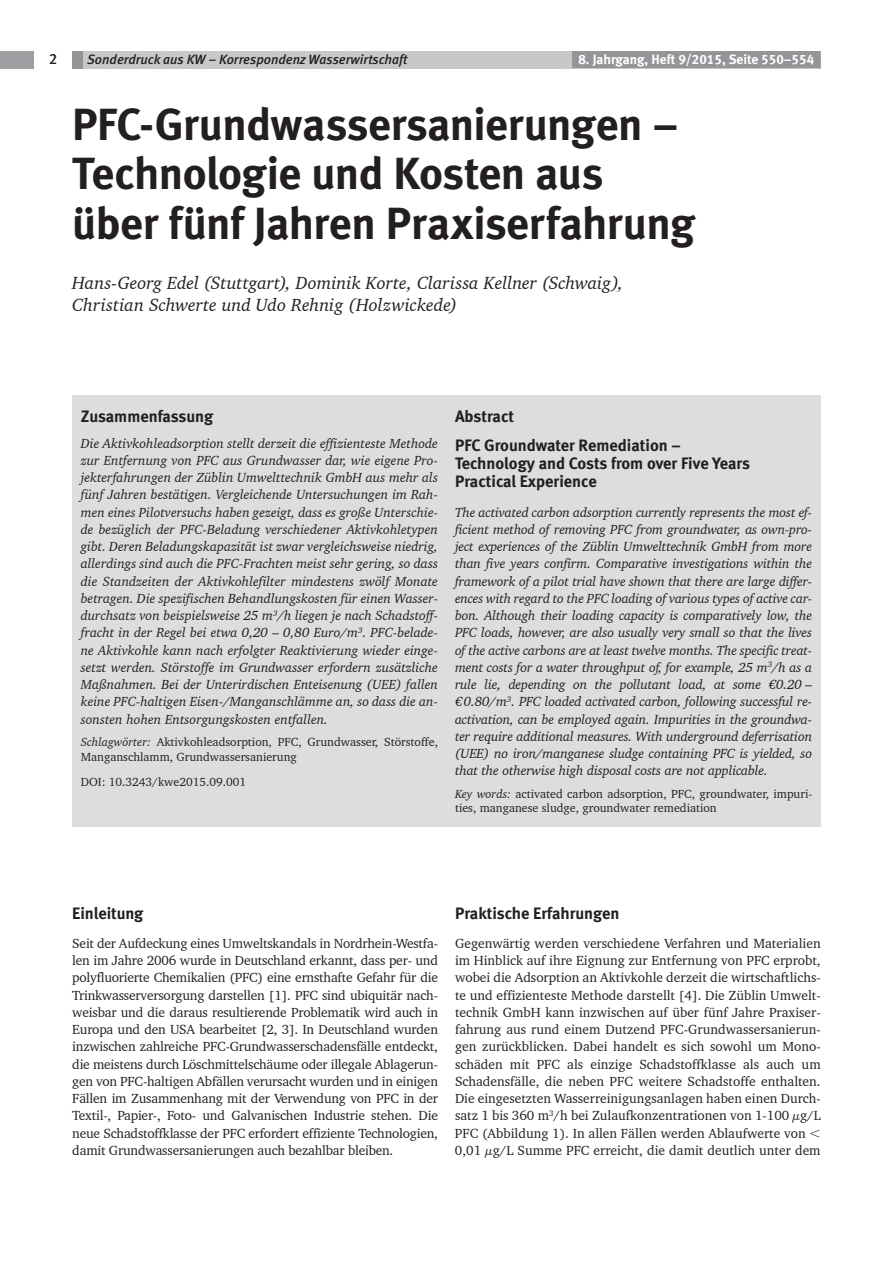
<style>
.page{position:relative;width:893px;height:1263px;background:#fff}
.page>*{position:absolute;margin:0;border:0;box-sizing:border-box;transform-origin:0 0}
.t1{font:45px/49.5px "Meta Bold LF";letter-spacing:-.01em;color:#231f20}
.t2{font:italic 18px/22.4px "Charter BT";color:#231f20}
.t3{font:16.5px/28.7px "Meta Bold LF";color:#231f20}
.t4{font:15px "Meta Medium LF";color:#231f20}
.t5{font:italic 13.5px/17.2px "Charter BT";letter-spacing:-.005em;color:#231f20;text-align:justify}
.t6{font:13.5px/17.2px "Charter BT";color:#231f20;text-align:justify}
.t7{font:italic 13.5px "Meta Medium LF";color:#231f20}
.t8{font:13.5px "Meta Bold LF";color:#fff}
.t9{font:12px/14.2px "Charter BT";color:#231f20}
.s1{font-style:italic}
</style>
<div class="page">
<div style="left:72px;top:51px;width:11px;height:17px;background:#939598"></div>
<div style="left:106px;top:51px;width:715px;height:17px;background:#c7c8ca"></div>
<div style="left:572px;top:51px;width:249px;height:17px;background:#939598"></div>
<div style="left:0;top:51px;width:34px;height:17px;background:#9d9fa2"></div>
<div style="left:83px;top:51px;width:358px;height:17px;background:#c7c8ca"></div>
<div style="left:72px;top:395px;width:749px;height:432px;background:#dcdddf"></div>
<p class="t4" style="left:49px;top:50px;width:10px">2</p>
<p class="t7" style="left:87px;top:51px;width:321px">Sonderdruck aus KW – Korrespondenz Wasserwirtschaft</p>
<p class="t8" style="left:578px;top:51px;width:237px">8. Jahrgang, Heft 9/2015, Seite 550–554</p>
<h1 class="t1" style="left:72px;top:99px;width:624px">PFC-Grundwassersanierungen –<br>Technologie und Kosten aus über fünf Jahren Praxiserfahrung</h1>
<h2 class="t2" style="left:72px;top:271px;width:552px">Hans-Georg Edel (Stuttgart), Dominik Korte, Clarissa Kellner (Schwaig),<br>Christian Schwerte und Udo Rehnig (Holzwickede)</h2>
<p class="t3" style="left:81px;top:402px;width:134px">Zusammenfassung</p>
<p class="t5" style="left:81px;top:434px;width:359px">Die Aktivkohleadsorption stellt derzeit die effizienteste Methode zur Entfernung von PFC aus Grundwasser dar, wie eigene Pro&shy;jekterfahrungen der Züblin Umwelttechnik GmbH aus mehr als fünf Jahren bestätigen. Vergleichende Untersuchungen im Rah&shy;men eines Pilotversuchs haben gezeigt, dass es große Unterschie&shy;de bezüglich der PFC-Beladung verschiedener Aktivkohletypen gibt. Deren Beladungskapazität ist zwar vergleichsweise niedrig, allerdings sind auch die PFC-Frachten meist sehr gering, so dass die Standzeiten der Aktivkohlefilter mindestens zwölf Monate betragen. Die spezifischen Behandlungskosten für einen Wasser&shy;durchsatz von beispielsweise 25 m<sup>3</sup>/h liegen je nach Schadstoff&shy;fracht in der Regel bei etwa 0,20 – 0,80 Euro/m<sup>3</sup>. PFC-belade&shy;ne Aktivkohle kann nach erfolgter Reaktivierung wieder einge&shy;setzt werden. Störstoffe im Grundwasser erfordern zusätzliche Maßnahmen. Bei der Unterirdischen Enteisenung (UEE) fallen keine PFC-haltigen Eisen-/Manganschlämme an, so dass die an&shy;sonsten hohen Entsorgungskosten entfallen.</p>
<p class="t9" style="left:81px;top:735px;width:359px"><span class="s1">Schlagwörter:</span> Aktivkohleadsorption, PFC, Grundwasser, Störstoffe,<br>Manganschlamm, Grundwassersanierung</p>
<p class="t9" style="left:81px;top:774px;width:167px">DOI: 10.3243/kwe2015.09.001</p>
<p class="t3" style="left:455px;top:402px;width:227px">Abstract<br>PFC Groundwater Remediation –</p>
<p class="t3" style="left:455px;top:454px;width:297px;line-height:18px">Technology and Costs from over Five Years<br>Practical Experience</p>
<p class="t5" style="left:455px;top:503px;width:359px">The activated carbon adsorption currently represents the most ef&shy;ficient method of removing PFC from groundwater, as own-pro&shy;ject experiences of the Züblin Umwelttechnik GmbH from more than five years confirm. Comparative investigations within the framework of a pilot trial have shown that there are large differ&shy;ences with regard to the PFC loading of various types of active car&shy;bon. Although their loading capacity is comparatively low, the PFC loads, however, are also usually very small so that the lives of the active carbons are at least twelve months. The specific treat&shy;ment costs for a water throughput of, for example, 25 m<sup>3</sup>/h as a rule lie, depending on the pollutant load, at some €0.20 – €0.80/m<sup>3</sup>. PFC loaded activated carbon, following successful re&shy;activation, can be employed again. Impurities in the groundwa&shy;ter require additional measures. With underground deferrisation (UEE) no iron/manganese sludge containing PFC is yielded, so that the otherwise high disposal costs are not applicable.</p>
<p class="t9" style="left:455px;top:787px;width:359px"><span class="s1">Key words:</span> activated carbon adsorption, PFC, groundwater, impuri&shy;ties, manganese sludge, groundwater remediation</p>
<p class="t3" style="left:72px;top:898px;width:73px">Einleitung</p>
<p class="t6" style="left:72px;top:934px;width:367px">Seit der Aufdeckung eines Umweltskandals in Nordrhein-Westfa&shy;len im Jahre 2006 wurde in Deutschland erkannt, dass per- und polyfluorierte Chemikalien (PFC) eine ernsthafte Gefahr für die Trinkwasserversorgung darstellen [1]. PFC sind ubiquitär nach&shy;weisbar und die daraus resultierende Problematik wird auch in Europa und den USA bearbeitet [2, 3]. In Deutschland wurden inzwischen zahlreiche PFC-Grundwasserschadensfälle entdeckt, die meistens durch Löschmittelschäume oder illegale Ablagerun&shy;gen von PFC-haltigen Abfällen verursacht wurden und in einigen Fällen im Zusammenhang mit der Verwendung von PFC in der Textil-, Papier-, Foto- und Galvanischen Industrie stehen. Die neue Schadstoffklasse der PFC erfordert effiziente Technologien, damit Grundwassersanierungen auch bezahlbar bleiben.</p>
<p class="t3" style="left:455px;top:898px;width:166px">Praktische Erfahrungen</p>
<p class="t6" style="left:455px;top:934px;width:367px;text-align:left">Gegenwärtig werden verschiedene Verfahren und Materialien im Hinblick auf ihre Eignung zur Entfernung von PFC erprobt, wobei die Adsorption an Aktivkohle derzeit die wirtschaftlichs&shy;te und effizienteste Methode darstellt [4]. Die Züblin Umwelt&shy;technik GmbH kann inzwischen auf über fünf Jahre Praxiser&shy;fahrung aus rund einem Dutzend PFC-Grundwassersanierun&shy;gen zurückblicken. Dabei handelt es sich sowohl um Mono&shy;schäden mit PFC als einzige Schadstoffklasse als auch um Schadensfälle, die neben PFC weitere Schadstoffe enthalten.<br>Die eingesetzten Wasserreinigungsanlagen haben einen Durch&shy;satz 1 bis 360 m<sup>3</sup>/h bei Zulaufkonzentrationen von 1-100 µg/L PFC (Abbildung 1). In allen Fällen werden Ablaufwerte von 0,01 µg/L Summe PFC erreicht, die damit deutlich unter dem</p>
</div>
